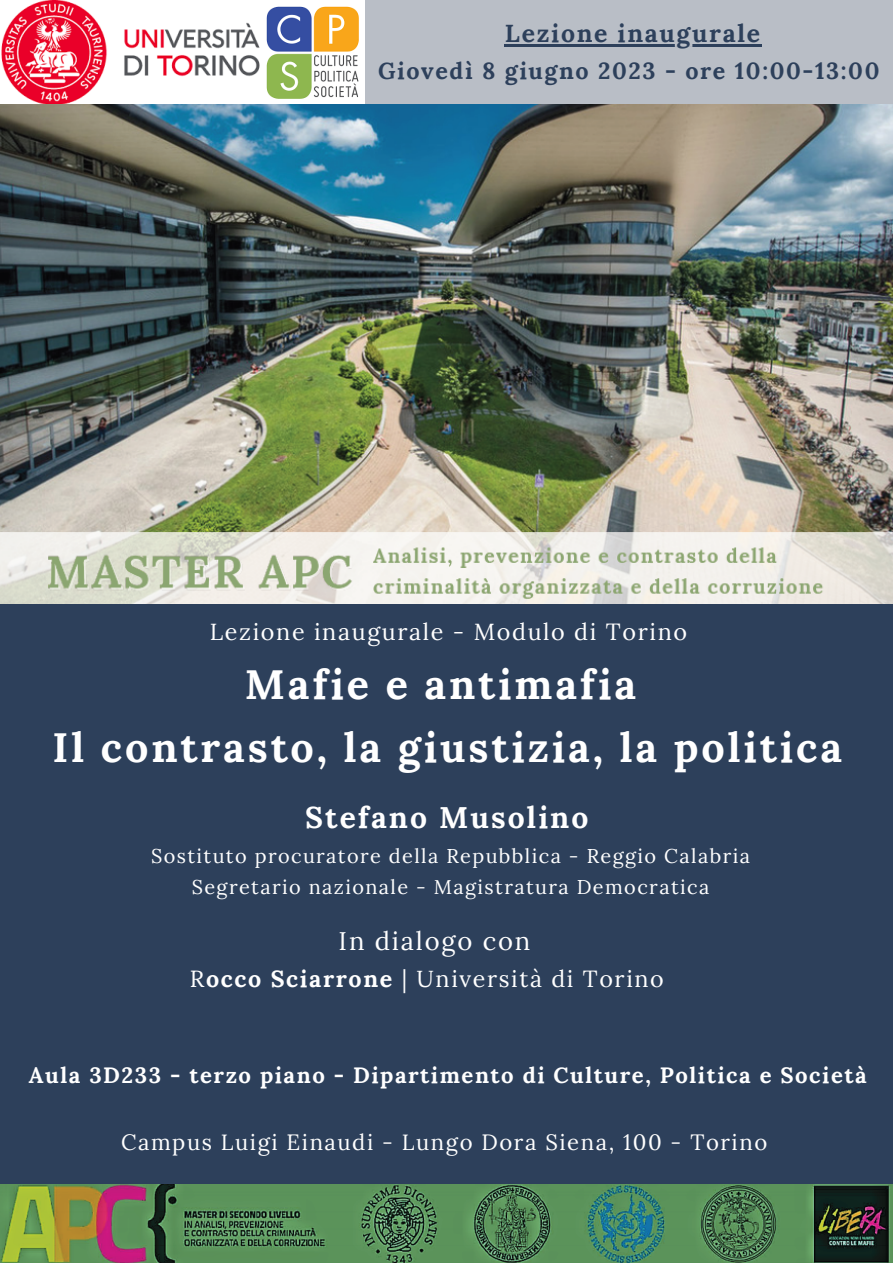
<style>
.page{position:relative;width:893px;height:1263px;background:#2d405b}
.page>*{position:absolute;margin:0;border:0;box-sizing:border-box;transform-origin:0 0}
.t1{font:700 41.25px "Lora";letter-spacing:.07em;color:#fff}
.t2{font:700 30px "Lora";letter-spacing:.07em;color:#fff}
.t3{font:25.58px "Lora";letter-spacing:.07em;color:#fff}
.t4{font:700 24.75px "Lora";letter-spacing:.07em;color:#2d405b}
.t5{font:23.33px "Lora";letter-spacing:.07em;color:#fff}
.t6{font:23.25px "Lora";letter-spacing:.07em;color:#fff}
.t7{font:700 23.25px "Lora";letter-spacing:.07em;color:#2d405b}
.t8{font:700 22.05px "Lora";letter-spacing:.07em;color:#fff}
.t9{font:22.05px "Lora";letter-spacing:.07em;color:#fff}
.t10{font:19.88px "Lora";letter-spacing:.07em;color:#fff}
.s1{font-weight:700}
</style>
<div class="page">
<div style="left:0;top:0;width:893px;height:104px;background:#b9bec6"></div>
<img style="left:0;top:1185px;width:893px;height:78px">
<img style="left:0;top:0;width:364px;height:104px">
<img style="left:0;top:104px;width:893px;height:499px">
<hr style="left:505px;top:44px;width:257px;height:2px;background:#2d405b">
<p class="t4" style="left:505px;top:18px;width:257px">Lezione inaugurale</p>
<p class="t7" style="left:378px;top:56px;width:503px">Giovedì 8 giugno 2023 - ore 10:00-13:00</p>
<p class="t5" style="left:210px;top:617px;width:479px">Lezione inaugurale - Modulo di Torino</p>
<p class="t1" style="left:245px;top:657px;width:393px">Mafie e antimafia</p>
<p class="t1" style="left:53px;top:720px;width:791px">Il contrasto, la giustizia, la politica</p>
<p class="t2" style="left:305px;top:798px;width:285px">Stefano Musolino</p>
<p class="t10" style="left:151px;top:843px;width:600px">Sostituto procuratore della Repubblica - Reggio Calabria</p>
<p class="t10" style="left:192px;top:873px;width:519px">Segretario nazionale - Magistratura Democratica</p>
<p class="t3" style="left:339px;top:924px;width:193px">In dialogo con</p>
<p class="t6" style="left:190px;top:963px;width:475px">R<span class="s1">occo Sciarrone</span> | Università di Torino</p>
<p class="t8" style="left:29px;top:1060px;width:839px">Aula 3D233 - terzo piano - Dipartimento di Culture, Politica e Società</p>
<p class="t9" style="left:121px;top:1128px;width:647px">Campus Luigi Einaudi - Lungo Dora Siena, 100 - Torino</p>
</div>
